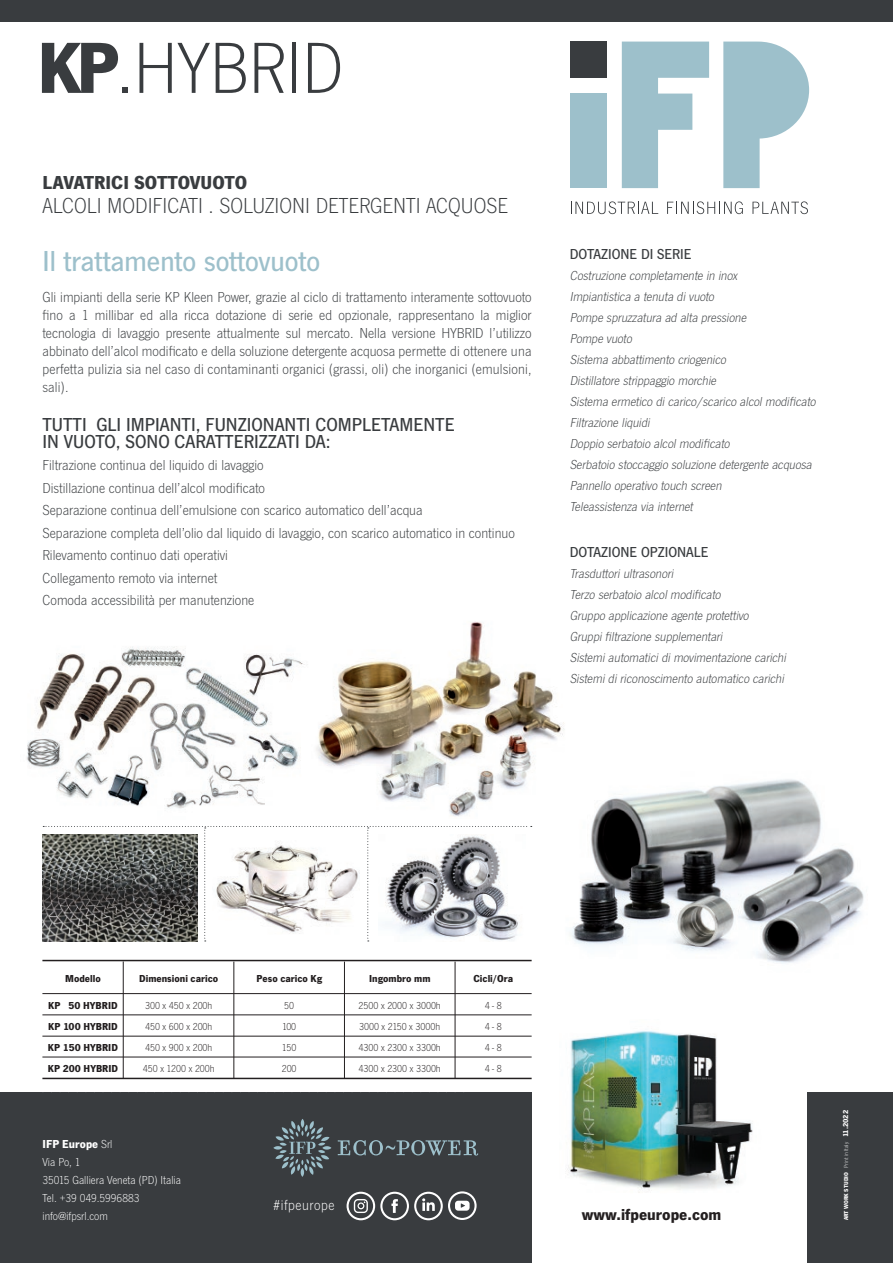
<style>
.page{position:relative;width:893px;height:1263px;background:#fff}
.page>*{position:absolute;margin:0;border:0;box-sizing:border-box;transform-origin:0 0}
.t1{font:75px "News Got T Ligh";color:#393c3f}
.t2{font:500 30px "News Got T";color:#9dc0cb}
.t3{font:22.5px "News Got T Ligh";color:#393c3f}
.t4{font:500 19.5px/16.5px "News Got T";color:#393c3f}
.t5{font:700 19.5px "News Got T";color:#393c3f}
.t6{font:700 16.5px "News Got T";color:#231f20}
.t7{font:15px/22.5px "News Got T Ligh";color:#393c3f;text-align:justify}
.t8{font:500 15px "News Got T";color:#393c3f}
.t9{font:15px "News Got T Ligh";letter-spacing:.04em;color:#fff}
.t10{font:italic 13.5px/21px "News Got T Ligh";color:#393c3f}
.t11{font:12px/18px "News Got T Ligh";color:#fff}
.t12{font:700 12px "News Got T";color:#fff}
.t13{font:10.5px/21.1px "News Got T Ligh";color:#231f20}
.t14{font:700 10.5px/21.1px "News Got T";color:#231f20;text-align:justify}
.t15{font:700 6px "News Got T";color:#fff}
.s1{font-family:"News Got T";font-weight:700}
.s2{font-family:"News Got T Ligh";font-weight:400}
.s3{font-size:7.5px}
</style>
<div class="page">
<img style="left:317px;top:621px;width:247px;height:195px">
<img style="left:26px;top:646px;width:291px;height:163px">
<img style="left:553px;top:758px;width:311px;height:206px">
<svg style="left:43px;top:826px;width:489px;height:115px"></svg>
<img style="left:43px;top:834px;width:155px;height:108px">
<img style="left:212px;top:834px;width:147px;height:107px">
<div style="left:376px;top:834px;width:156px;height:108px;background:#fff"></div>
<img style="left:385px;top:835px;width:133px;height:105px">
<div style="left:0;top:1093px;width:531px;height:170px;background:#393c3f"></div>
<svg style="left:273px;top:1119px;width:58px;height:58px"></svg>
<svg style="left:338px;top:1140px;width:140px;height:15px"></svg>
<div style="left:571px;top:94px;width:36px;height:94px;background:#9dc0cb"></div>
<svg style="left:723px;top:42px;width:86px;height:146px"></svg>
<div style="left:571px;top:42px;width:36px;height:36px;background:#393c3f"></div>
<svg style="left:622px;top:42px;width:87px;height:146px"></svg>
<svg style="left:571px;top:201px;width:87px;height:13px"></svg>
<svg style="left:667px;top:201px;width:76px;height:13px"></svg>
<svg style="left:752px;top:201px;width:56px;height:13px"></svg>
<img style="left:567px;top:1031px;width:186px;height:162px">
<div style="left:0;top:0;width:893px;height:21px;background:#393c3f"></div>
<div style="left:808px;top:1093px;width:85px;height:170px;background:#393c3f"></div>
<svg style="left:347px;top:1191px;width:130px;height:29px"></svg>
<hr style="left:42px;top:960px;width:490px;height:1px;background:#231f20">
<hr style="left:42px;top:1078px;width:490px;height:1px;background:#231f20">
<hr style="left:42px;top:993px;width:490px;height:1px;background:#231f20">
<hr style="left:42px;top:1014px;width:490px;height:1px;background:#231f20">
<hr style="left:42px;top:1036px;width:490px;height:1px;background:#231f20">
<hr style="left:42px;top:1057px;width:490px;height:1px;background:#231f20">
<hr style="left:123px;top:961px;width:1px;height:117px;background:#231f20">
<hr style="left:234px;top:961px;width:1px;height:118px;background:#231f20">
<hr style="left:344px;top:961px;width:1px;height:118px;background:#231f20">
<hr style="left:455px;top:961px;width:1px;height:118px;background:#231f20">
<h1 class="t1" style="left:37px;top:27px;width:308px"><span class="s1">KP</span> .HYBRID</h1>
<h3 class="t5" style="left:43px;top:171px;width:206px">LAVATRICI SOTTOVUOTO</h3>
<h3 class="t3" style="left:43px;top:194px;width:467px">ALCOLI MODIFICATI . SOLUZIONI DETERGENTI ACQUOSE</h3>
<h2 class="t2" style="left:43px;top:245px;width:279px">Il trattamento sottovuoto</h2>
<p class="t7" style="left:43px;top:288px;width:491px;line-height:18px">Gli impianti della serie KP Kleen Power, grazie al ciclo di trattamento interamente sottovuoto fino a 1 millibar ed alla ricca dotazione di serie ed opzionale, rappresentano la miglior tecnologia di lavaggio presente attualmente sul mercato. Nella versione HYBRID l’utilizzo abbinato dell’alcol modificato e della soluzione detergente acquosa permette di ottenere una perfetta pulizia sia nel caso di contaminanti organici (grassi, oli) che inorganici (emulsioni, sali).</p>
<h3 class="t4" style="left:43px;top:416px;width:414px">TUTTI GLI IMPIANTI, FUNZIONANTI COMPLETAMENTE<br>IN VUOTO, SONO CARATTERIZZATI DA:</h3>
<p class="t7" style="left:43px;top:453px;width:474px;text-align:left">Filtrazione continua del liquido di lavaggio<br>Distillazione continua dell’alcol modificato<br>Separazione continua dell’emulsione con scarico automatico dell’acqua<br>Separazione completa dell’olio dal liquido di lavaggio, con scarico automatico in continuo Rilevamento continuo dati operativi<br>Collegamento remoto via internet<br>Comoda accessibilità per manutenzione</p>
<p class="t8" style="left:570px;top:246px;width:123px">DOTAZIONE DI SERIE</p>
<p class="t10" style="left:570px;top:265px;width:250px">Costruzione completamente in inox<br>Impiantistica a tenuta di vuoto<br>Pompe spruzzatura ad alta pressione<br>Pompe vuoto<br>Sistema abbattimento criogenico<br>Distillatore strippaggio morchie<br>Sistema ermetico di carico/scarico alcol modificato Filtrazione liquidi<br>Doppio serbatoio alcol modificato<br>Serbatoio stoccaggio soluzione detergente acquosa Pannello operativo touch screen<br>Teleassistenza via internet</p>
<p class="t8" style="left:570px;top:544px;width:140px">DOTAZIONE OPZIONALE</p>
<p class="t10" style="left:570px;top:563px;width:220px">Trasduttori ultrasonori<br>Terzo serbatoio alcol modificato<br>Gruppo applicazione agente protettivo Gruppi filtrazione supplementari<br>Sistemi automatici di movimentazione carichi Sistemi di riconoscimento automatico carichi</p>
<p class="t14" style="left:65px;top:967px;width:37px">Modello</p>
<p class="t14" style="left:139px;top:968px;width:81px">Dimensioni carico</p>
<p class="t14" style="left:257px;top:968px;width:67px">Peso carico Kg</p>
<p class="t14" style="left:369px;top:968px;width:63px">Ingombro mm</p>
<p class="t14" style="left:473px;top:967px;width:42px">Cicli/Ora</p>
<p class="t14" style="left:48px;top:994px;width:72px">KP 50 HYBRID KP 100 HYBRID KP 150 HYBRID KP 200 HYBRID</p>
<p class="t13" style="left:282px;top:994px;width:16px">50<br>100<br>150<br>200</p>
<p class="t13" style="left:143px;top:994px;width:73px">300 x 450 x 200h<br>450 x 600 x 200h<br>450 x 900 x 200h<br>450 x 1200 x 200h</p>
<p class="t13" style="left:359px;top:994px;width:84px;text-align:justify">2500 x 2000 x 3000h 3000 x 2150 x 3000h 4300 x 2300 x 3300h 4300 x 2300 x 3300h</p>
<p class="t13" style="left:485px;top:994px;width:19px;text-align:justify">4 - 8<br>4 - 8<br>4 - 8<br>4 - 8</p>
<p class="t12" style="left:43px;top:1137px;width:72px">IFP Europe <span class="s2">Srl</span></p>
<p class="t11" style="left:43px;top:1153px;width:140px">Via Po, 1<br>35015 Galliera Veneta (PD) Italia<br>Tel. +39 049.5996883 info@ifpsrl.com</p>
<p class="t9" style="left:273px;top:1197px;width:63px">#ifpeurope</p>
<p class="t6" style="left:582px;top:1205px;width:141px">www.ifpeurope.com</p>
<p class="t15" style="left:843px;top:1220px;width:112px;rotate:-90deg">ART WORK STUDIO <span class="s2">Print in Italy</span> <span class="s3">11.2022</span></p>
</div>
